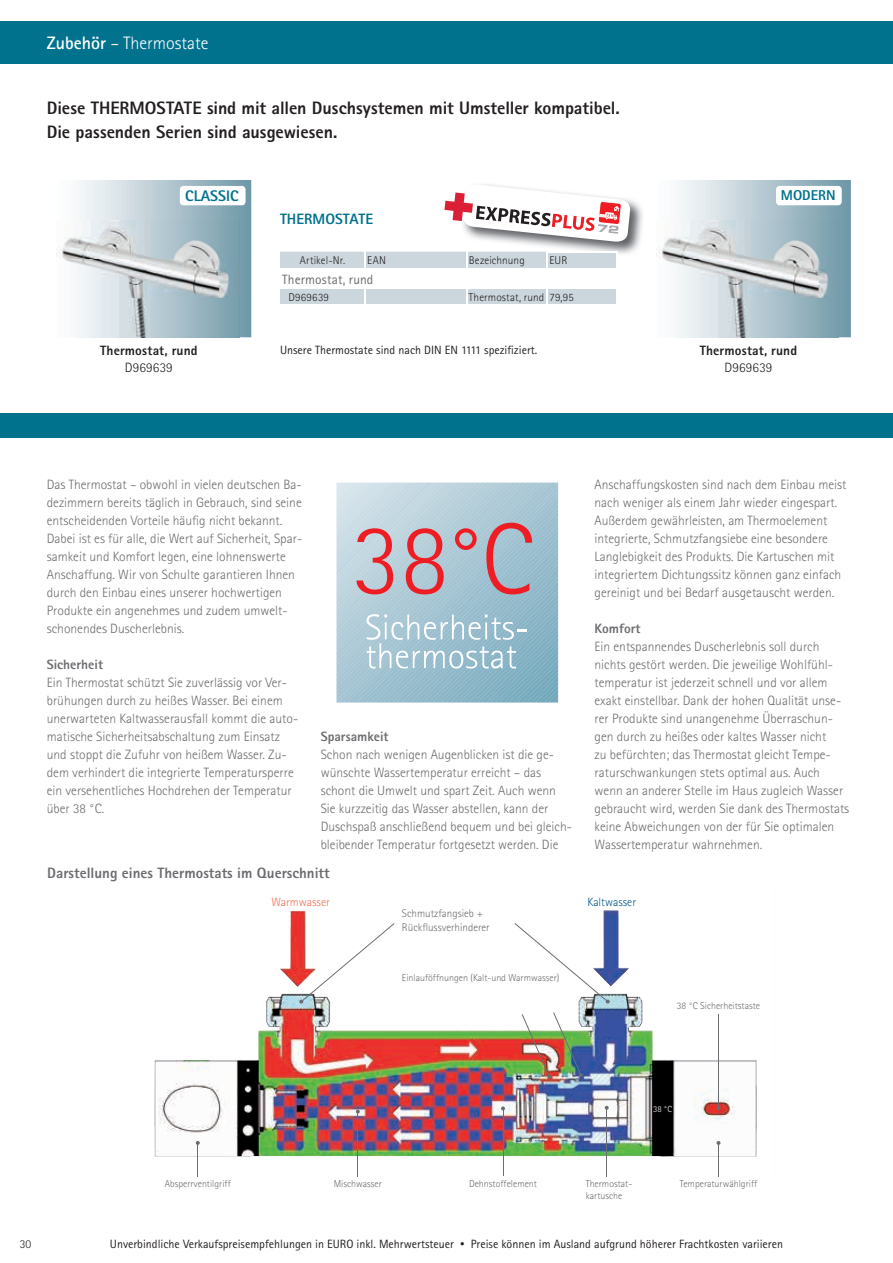
<style>
.page{position:relative;width:893px;height:1263px;background:#fff}
.page>*{position:absolute;margin:0;border:0;box-sizing:border-box;transform-origin:0 0}
.t1{font:800 18px/24px "Rotis Sans Serif Std";letter-spacing:-.005em;color:#231f20}
.t2{font:300 18px "Rotis Sans Serif Std";color:#fff}
.t3{font:800 15.45px "Rotis Sans Serif Std";color:#00728d}
.t4{font:800 15px "Rotis Sans Serif Std";color:#6c6d70}
.t5{font:800 15px "Rotis Sans Serif Std";color:#00728d}
.t6{font:800 14.25px "Rotis Sans Serif Std";color:#00728d}
.t7{font:300 13.5px/18px "Rotis Sans Serif Std";color:#6c6d70}
.t8{font:800 13.5px "Rotis Sans Serif Std";letter-spacing:.01em;color:#231f20}
.t9{font:800 13.5px "Rotis Sans Serif Std";color:#6c6d70}
.t10{font:13.5px "Rotis Sans Serif Std";letter-spacing:.01em;color:#6c6d70}
.t11{font:300 13.5px "Rotis Sans Serif Std";letter-spacing:.015em;color:#231f20}
.t12{font:12px "Rotis Sans Serif Std";color:#231f20}
.t13{font:300 12px "Rotis Sans Serif Std";color:#f36f51}
.t14{font:300 12px "Rotis Sans Serif Std";color:#00598b}
.t15{font:300 12px "Rotis Sans Serif Std";color:#231f20}
.t16{font:300 11.25px "Rotis Sans Serif Std";letter-spacing:.01em;color:#231f20}
.t17{font:300 10.95px/13.8px "Rotis Sans Serif Std";color:#6c6d70}
.t18{font:300 9.9px/12.5px "Rotis Sans Serif Std";color:#6c6d70}
.t19{font:300 8.85px "Rotis Sans Serif Std";color:#fff}
.s1{font-weight:700}
.s2{font-size:9px}
</style>
<div class="page">
<div style="left:0;top:21px;width:893px;height:43px;background:#00728d"></div>
<svg style="left:336px;top:483px;width:223px;height:220px;background:#adbeca"></svg>
<img style="left:280px;top:910px;width:477px;height:267px">
<svg style="left:299px;top:923px;width:96px;height:80px"></svg>
<hr style="left:197px;top:1143px;width:1px;height:33px;background:#6c6d70">
<svg style="left:196px;top:1141px;width:4px;height:4px"></svg>
<hr style="left:718px;top:1143px;width:1px;height:33px;background:#6c6d70">
<svg style="left:716px;top:1141px;width:4px;height:4px"></svg>
<svg style="left:678px;top:180px;width:173px;height:157px;background:#aec4cd"></svg>
<img style="left:656px;top:220px;width:183px;height:117px">
<hr style="left:718px;top:1014px;width:1px;height:94px;background:#6c6d70">
<svg style="left:716px;top:1106px;width:4px;height:4px"></svg>
<hr style="left:357px;top:1111px;width:1px;height:65px;background:#6c6d70">
<hr style="left:606px;top:1108px;width:1px;height:68px;background:#6c6d70">
<svg style="left:605px;top:1106px;width:4px;height:4px"></svg>
<hr style="left:502px;top:1108px;width:1px;height:68px;background:#6c6d70">
<svg style="left:501px;top:1106px;width:4px;height:4px"></svg>
<img style="left:522px;top:1012px;width:61px;height:67px">
<svg style="left:56px;top:180px;width:195px;height:157px"></svg>
<img style="left:57px;top:220px;width:182px;height:117px">
<div style="left:180px;top:186px;width:66px;height:19px;background:#fff;border-radius:4px"></div>
<div style="left:776px;top:186px;width:66px;height:19px;background:#fff;border-radius:4px"></div>
<div style="left:0;top:413px;width:893px;height:25px;background:#00728d"></div>
<svg style="left:514px;top:923px;width:96px;height:80px"></svg>
<img style="left:462px;top:200px;width:181px;height:54px">
<svg style="left:444px;top:184px;width:187px;height:59px"></svg>
<hr style="left:547px;top:251px;width:71px;height:1px;background:#fff">
<svg style="left:280px;top:252px;width:338px;height:52px"></svg>
<h1 class="t2" style="left:47px;top:33px;width:163px"><span class="s1">Zubehör</span> – Thermostate</h1>
<h1 class="t1" style="left:47px;top:96px;width:575px">Diese THERMOSTATE sind mit allen Duschsystemen mit Umsteller kompatibel.<br>Die passenden Serien sind ausgewiesen.</h1>
<p class="t3" style="left:185px;top:186px;width:55px">CLASSIC</p>
<p class="t6" style="left:781px;top:186px;width:56px">MODERN</p>
<p class="t8" style="left:100px;top:342px;width:99px">Thermostat, rund</p>
<p class="t11" style="left:125px;top:360px;width:49px">D969639</p>
<p class="t5" style="left:280px;top:209px;width:95px">THERMOSTATE</p>
<p class="t16" style="left:300px;top:254px;width:47px">Artikel-Nr.</p>
<p class="t16" style="left:367px;top:254px;width:20px">EAN</p>
<p class="t16" style="left:469px;top:254px;width:57px">Bezeichnung</p>
<p class="t16" style="left:549px;top:254px;width:19px">EUR</p>
<p class="t10" style="left:282px;top:272px;width:93px">Thermostat, rund</p>
<p class="t16" style="left:289px;top:290px;width:42px">D969639</p>
<p class="t16" style="left:469px;top:290px;width:106px">Thermostat, rund 79,95</p>
<p class="t12" style="left:280px;top:343px;width:259px">Unsere Thermostate sind nach DIN EN 1111 spezifiziert.</p>
<p class="t8" style="left:700px;top:342px;width:99px">Thermostat, rund</p>
<p class="t11" style="left:724px;top:360px;width:49px">D969639</p>
<p class="t7" style="left:47px;top:476px;width:257px">Das Thermostat – obwohl in vielen deutschen Ba&shy;dezimmern bereits täglich in Gebrauch, sind seine entscheidenden Vorteile häufig nicht bekannt.<br>Dabei ist es für alle, die Wert auf Sicherheit, Spar&shy;samkeit und Komfort legen, eine lohnenswerte Anschaffung. Wir von Schulte garantieren Ihnen durch den Einbau eines unserer hochwertigen Produkte ein angenehmes und zudem umwelt&shy;schonendes Duscherlebnis.</p>
<p class="t9" style="left:47px;top:656px;width:58px">Sicherheit</p>
<p class="t7" style="left:47px;top:674px;width:253px">Ein Thermostat schützt Sie zuverlässig vor Ver&shy;brühungen durch zu heißes Wasser. Bei einem unerwarteten Kaltwasserausfall kommt die auto&shy;matische Sicherheitsabschaltung zum Einsatz und stoppt die Zufuhr von heißem Wasser. Zu&shy;dem verhindert die integrierte Temperatursperre ein versehentliches Hochdrehen der Temperatur über 38 °C.</p>
<p class="t9" style="left:321px;top:728px;width:69px">Sparsamkeit</p>
<p class="t7" style="left:321px;top:746px;width:253px">Schon nach wenigen Augenblicken ist die ge&shy;wünschte Wassertemperatur erreicht – das schont die Umwelt und spart Zeit. Auch wenn Sie kurzzeitig das Wasser abstellen, kann der Duschspaß anschließend bequem und bei gleich&shy;bleibender Temperatur fortgesetzt werden. Die</p>
<p class="t4" style="left:47px;top:863px;width:284px">Darstellung eines Thermostats im Querschnitt</p>
<p class="t7" style="left:595px;top:476px;width:253px">Anschaffungskosten sind nach dem Einbau meist nach weniger als einem Jahr wieder eingespart.<br>Außerdem gewährleisten, am Thermoelement integrierte, Schmutzfangsiebe eine besondere Langlebigkeit des Produkts. Die Kartuschen mit integriertem Dichtungssitz können ganz einfach gereinigt und bei Bedarf ausgetauscht werden.</p>
<p class="t9" style="left:595px;top:620px;width:47px">Komfort</p>
<p class="t7" style="left:595px;top:638px;width:256px">Ein entspannendes Duscherlebnis soll durch nichts gestört werden. Die jeweilige Wohlfühl&shy;temperatur ist jederzeit schnell und vor allem exakt einstellbar. Dank der hohen Qualität unse&shy;rer Produkte sind unangenehme Überraschun&shy;gen durch zu heißes oder kaltes Wasser nicht<br>zu befürchten; das Thermostat gleicht Tempe&shy;raturschwankungen stets optimal aus. Auch wenn an anderer Stelle im Haus zugleich Wasser gebraucht wird, werden Sie dank des Thermostats keine Abweichungen von der für Sie optimalen Wassertemperatur wahrnehmen.</p>
<p class="t13" style="left:271px;top:895px;width:60px">Warmwasser</p>
<p class="t14" style="left:588px;top:895px;width:50px">Kaltwasser</p>
<p class="t17" style="left:402px;top:907px;width:89px">Schmutzfangsieb +<br>Rückflussverhinderer</p>
<p class="t18" style="left:402px;top:971px;width:159px">Einlauföffnungen (Kalt-und Warmwasser)</p>
<p class="t18" style="left:677px;top:1000px;width:85px">38 °C Sicherheitstaste</p>
<p class="t19" style="left:653px;top:1104px;width:20px">38 °C</p>
<p class="t18" style="left:165px;top:1177px;width:68px">Absperrventilgriff</p>
<p class="t18" style="left:680px;top:1177px;width:79px">Temperaturwählgriff</p>
<p class="t18" style="left:469px;top:1177px;width:69px">Dehnstoffelement</p>
<p class="t18" style="left:334px;top:1177px;width:50px">Mischwasser</p>
<p class="t18" style="left:586px;top:1177px;width:48px">Thermostat&shy;kartusche</p>
<p class="t15" style="left:20px;top:1237px;width:13px">30</p>
<p class="t12" style="left:110px;top:1237px;width:675px">Unverbindliche Verkaufspreisempfehlungen in EURO inkl. Mehrwertsteuer <span class="s2">•</span> Preise können im Ausland aufgrund höherer Frachtkosten variieren</p>
</div>
